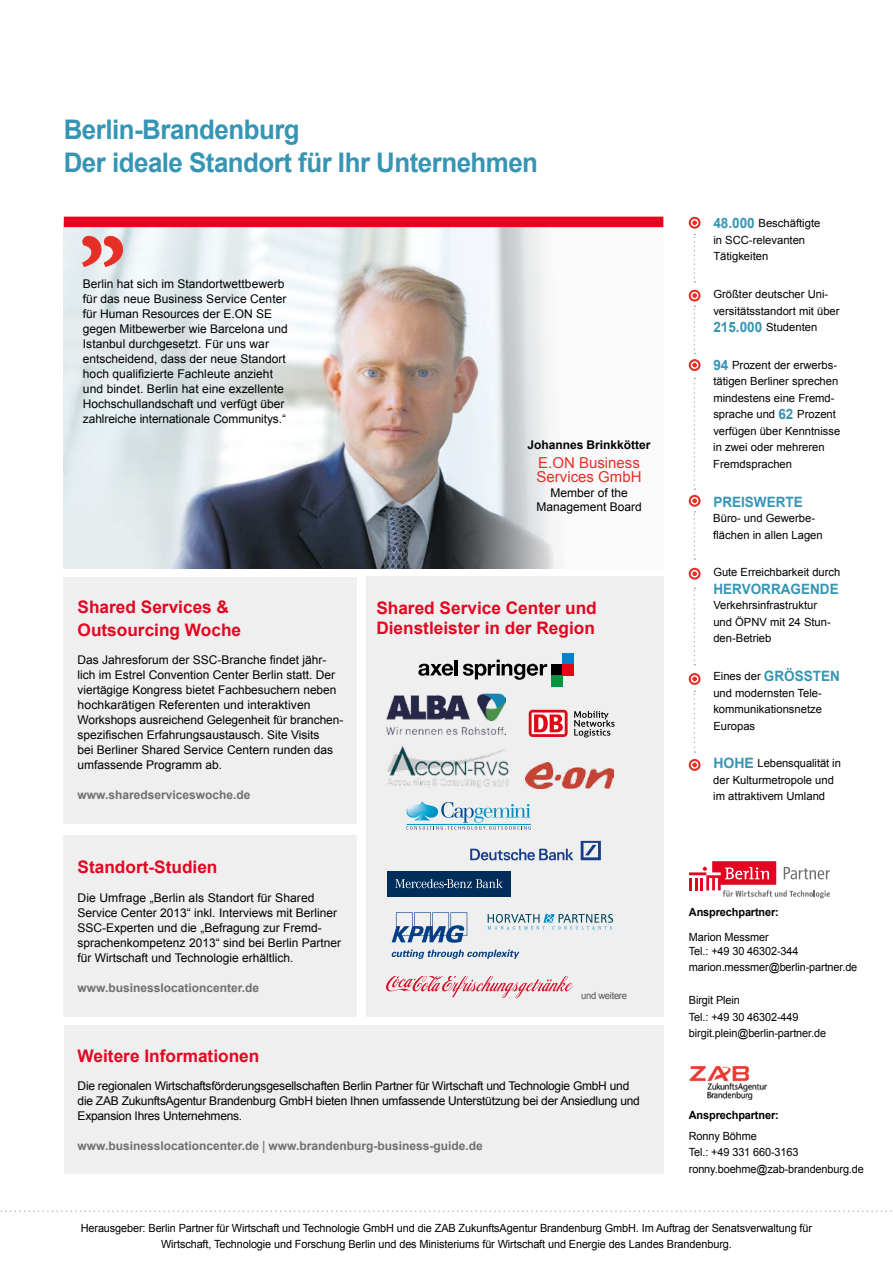
<style>
.page{position:relative;width:893px;height:1263px;background:#fff}
.page>*{position:absolute;margin:0;border:0;box-sizing:border-box;transform-origin:0 0}
.t1{font:700 99.3px "Minion Pro";color:#e63027}
.t2{font:700 27px/33.8px "Arial";letter-spacing:-.02em;color:#3695b4;scale:.96 1}
.t3{font:700 17.25px/19.5px "Arial";color:#e40521}
.t4{font:15px/14.4px "Arial";color:#e63027}
.t5{font:700 14.25px "Arial";color:#3695b4;scale:.95 1}
.t6{font:12px/15px "Arial";color:#000}
.t7{font:12px/15px "Arial";letter-spacing:-.02em;color:#000}
.t8{font:700 12px "Arial";color:#706f6f}
.t9{font:700 12px "Arial";color:#000}
.t10{font:11.25px/16.5px "Arial";color:#000}
.t11{font:700 11.25px "Arial";letter-spacing:-.01em;color:#000}
.t12{font:9.75px "Arial";letter-spacing:-.03em;color:#575756}
.s1{font-family:"Frutiger LT Pro";font-weight:400}
.s2{font-weight:700;font-size:14.25px;color:#3695b4}
</style>
<div class="page">
<div style="left:366px;top:577px;width:297px;height:440px;background:#efefef"></div>
<svg style="left:0;top:1210px;width:892px;height:2px"></svg>
<svg style="left:694px;top:588px;width:1px;height:77px"></svg>
<svg style="left:689px;top:290px;width:11px;height:81px"></svg>
<svg style="left:689px;top:378px;width:11px;height:182px"></svg>
<svg style="left:689px;top:673px;width:11px;height:80px"></svg>
<svg style="left:689px;top:759px;width:11px;height:12px"></svg>
<svg style="left:689px;top:568px;width:11px;height:11px"></svg>
<svg style="left:689px;top:217px;width:11px;height:66px"></svg>
<img style="left:64px;top:227px;width:332px;height:341px">
<svg style="left:82px;top:236px;width:41px;height:31px"></svg>
<svg style="left:396px;top:227px;width:267px;height:341px"></svg>
<div style="left:64px;top:217px;width:599px;height:10px;background:#e40521"></div>
<svg style="left:689px;top:861px;width:141px;height:37px"></svg>
<img style="left:689px;top:1066px;width:77px;height:33px">
<svg style="left:574px;top:711px;width:41px;height:26px"></svg>
<svg style="left:529px;top:710px;width:39px;height:27px"></svg>
<svg style="left:532px;top:712px;width:33px;height:22px"></svg>
<svg style="left:534px;top:714px;width:29px;height:18px"></svg>
<img style="left:525px;top:762px;width:88px;height:26px">
<div style="left:64px;top:577px;width:293px;height:246px;background:#efefef"></div>
<div style="left:64px;top:835px;width:293px;height:182px;background:#efefef"></div>
<img style="left:387px;top:746px;width:122px;height:42px">
<img style="left:386px;top:694px;width:119px;height:40px">
<div style="left:551px;top:664px;width:12px;height:11px;background:#000"></div>
<div style="left:551px;top:675px;width:12px;height:12px;background:#009641"></div>
<div style="left:563px;top:664px;width:11px;height:11px;background:#e30613"></div>
<div style="left:563px;top:653px;width:11px;height:11px;background:#0081c9"></div>
<svg style="left:418px;top:664px;width:35px;height:12px"></svg>
<hr style="left:455px;top:660px;width:3px;height:15px;background:#000">
<svg style="left:463px;top:660px;width:84px;height:20px"></svg>
<svg style="left:406px;top:802px;width:125px;height:28px"></svg>
<hr style="left:407px;top:824px;width:124px;height:1px;background:#008fc3">
<svg style="left:386px;top:977px;width:187px;height:21px"></svg>
<svg style="left:581px;top:841px;width:20px;height:19px"></svg>
<svg style="left:470px;top:849px;width:103px;height:11px"></svg>
<div style="left:387px;top:871px;width:124px;height:25px;background:#002d59"></div>
<svg style="left:395px;top:879px;width:108px;height:9px"></svg>
<svg style="left:392px;top:912px;width:221px;height:47px"></svg>
<div style="left:64px;top:1025px;width:599px;height:149px;background:#efefef"></div>
<h2 class="t2" style="left:64px;top:113px;width:496px">Berlin-Brandenburg<br>Der ideale Standort für Ihr Unternehmen</h2>
<h1 class="t1" style="left:79px;top:150px;width:48px">„</h1>
<p class="t6" style="left:83px;top:277px;width:206px">Berlin hat sich im Standortwettbewerb für das neue Business Service Center für Human Resources der E.ON SE gegen Mitbewerber wie Barcelona und Istanbul durchgesetzt. Für uns war entscheidend, dass der neue Standort hoch qualifizierte Fachleute anzieht und bindet. Berlin hat eine exzellente Hochschullandschaft und verfügt über zahlreiche internationale Communitys.“</p>
<p class="t9" style="left:527px;top:437px;width:125px">Johannes Brinkkötter</p>
<h3 class="t4" style="left:537px;top:456px;width:107px">E.ON Business<br>Services GmbH</h3>
<p class="t6" style="left:536px;top:485px;width:107px;line-height:14.4px;text-align:center">Member of the<br>Management Board</p>
<h3 class="t3" style="left:78px;top:596px;width:165px;line-height:22.5px">Shared Services &amp;<br>Outsourcing Woche</h3>
<p class="t6" style="left:78px;top:653px;width:267px">Das Jahresforum der SSC-Branche findet jähr&shy;lich im Estrel Convention Center Berlin statt. Der viertägige Kongress bietet Fachbesuchern neben hochkarätigen Referenten und interaktiven Workshops ausreichend Gelegenheit für branchen&shy;spezifischen Erfahrungsaustausch. Site Visits<br>bei Berliner Shared Service Centern runden das umfassende Programm ab.</p>
<p class="t8" style="left:78px;top:787px;width:174px">www.sharedserviceswoche.de</p>
<h3 class="t3" style="left:78px;top:858px;width:141px">Standort-Studien</h3>
<p class="t6" style="left:78px;top:890px;width:265px">Die Umfrage „Berlin als Standort für Shared Service Center 2013“ inkl. Interviews mit Berliner SSC-Experten und die „Befragung zur Fremd&shy;sprachenkompetenz 2013“ sind bei Berlin Partner für Wirtschaft und Technologie erhältlich.</p>
<p class="t8" style="left:78px;top:979px;width:183px">www.businesslocationcenter.de</p>
<h3 class="t3" style="left:376px;top:599px;width:222px">Shared Service Center und<br>Dienstleister in der Region</h3>
<p class="t12" style="left:581px;top:989px;width:48px">und weitere</p>
<h3 class="t3" style="left:78px;top:1046px;width:183px">Weitere Informationen</h3>
<p class="t7" style="left:78px;top:1078px;width:564px">Die regionalen Wirtschaftsförderungsgesellschaften Berlin Partner für Wirtschaft und Technologie GmbH und die ZAB ZukunftsAgentur Brandenburg GmbH bieten Ihnen umfassende Unterstützung bei der Ansiedlung und<br>Expansion Ihres Unternehmens.</p>
<p class="t8" style="left:78px;top:1138px;width:407px">www.businesslocationcenter.de <span class="s1">|</span> www.brandenburg-business-guide.de</p>
<p class="t10" style="left:713px;top:215px;width:109px"><span class="s2">48.000</span> Beschäftigte in SCC-relevanten<br>Tätigkeiten</p>
<p class="t10" style="left:713px;top:286px;width:128px">Größter deutscher Uni&shy;versitätsstandort mit über<br><span class="s2">215.000</span> Studenten</p>
<p class="t10" style="left:713px;top:357px;width:128px"><span class="s2">94</span> Prozent der erwerbs&shy;tätigen Berliner sprechen mindestens eine Fremd&shy;sprache und <span class="s2">62</span> Prozent verfügen über Kenntnisse in zwei oder mehreren<br>Fremdsprachen</p>
<p class="t5" style="left:713px;top:492px;width:96px">PREISWERTE</p>
<p class="t10" style="left:713px;top:510px;width:111px">Büro- und Gewerbe&shy;flächen in allen Lagen</p>
<p class="t10" style="left:713px;top:564px;width:128px">Gute Erreichbarkeit durch</p>
<p class="t5" style="left:713px;top:579px;width:133px">HERVORRAGENDE</p>
<p class="t10" style="left:713px;top:597px;width:119px">Verkehrsinfrastruktur und ÖPNV mit 24 Stun&shy;den-Betrieb</p>
<p class="t10" style="left:713px;top:668px;width:128px">Eines der <span class="s2">GRÖSSTEN </span>und modernsten Tele&shy;kommunikationsnetze<br>Europas</p>
<p class="t10" style="left:713px;top:755px;width:129px"><span class="s2">HOHE</span> Lebensqualität in der Kulturmetropole und im attraktivem Umland</p>
<p class="t11" style="left:689px;top:904px;width:91px">Ansprechpartner:</p>
<p class="t10" style="left:689px;top:931px;width:111px;line-height:13.5px">Marion Messmer<br>Tel.: +49 30 46302-344</p>
<p class="t10" style="left:689px;top:959px;width:170px">marion.messmer@berlin-partner.de</p>
<p class="t10" style="left:689px;top:992px;width:139px">Birgit Plein<br>Tel.: +49 30 46302-449 birgit.plein@berlin-partner.de</p>
<p class="t11" style="left:689px;top:1107px;width:91px">Ansprechpartner:</p>
<p class="t10" style="left:689px;top:1128px;width:177px">Ronny Böhme<br>Tel.: +49 331 660-3163 ronny.boehme@zab-brandenburg.de</p>
<p class="t10" style="left:81px;top:1220px;width:733px;text-align:center">Herausgeber: Berlin Partner für Wirtschaft und Technologie GmbH und die ZAB ZukunftsAgentur Brandenburg GmbH. Im Auftrag der Senatsverwaltung für<br>Wirtschaft, Technologie und Forschung Berlin und des Ministeriums für Wirtschaft und Energie des Landes Brandenburg.</p>
</div>
